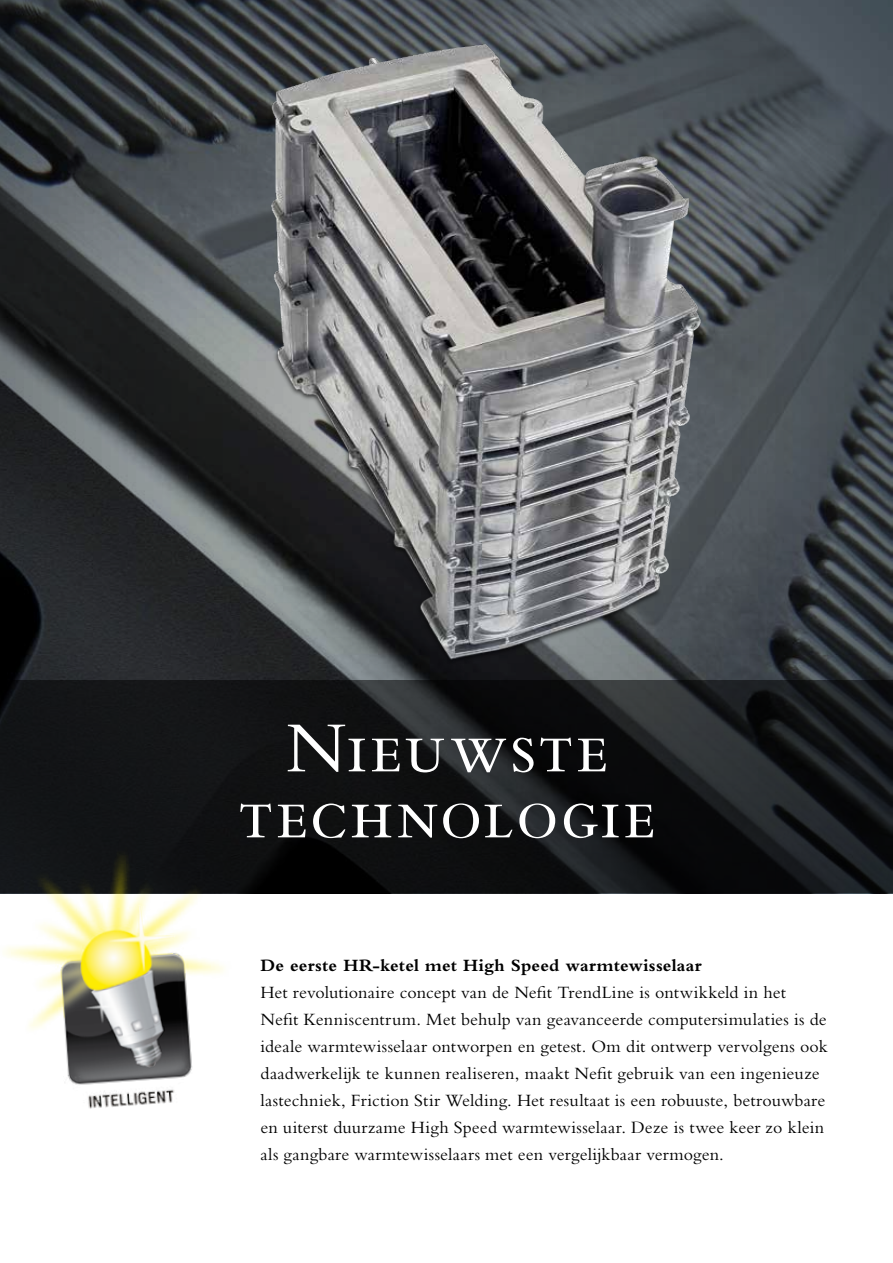
<style>
.page{position:relative;width:893px;height:1263px;background:#fff}
.page>*{position:absolute;margin:0;border:0;box-sizing:border-box;transform-origin:0 0}
.t1{font:75px/66px "Bembo SC";letter-spacing:.025em;color:#fff;text-align:center}
.t2{font:18px/27px "Bembo";letter-spacing:.005em;color:#000}
.t3{font:700 18px "Bembo";letter-spacing:.01em;color:#000}
</style>
<div class="page">
<img style="left:0;top:0;width:892px;height:680px">
<hr style="left:892px;top:0;width:1px;height:680px;background:#000">
<img style="left:241px;top:22px;width:481px;height:656px">
<svg style="left:0;top:680px;width:893px;height:213px;background:#141517"></svg>
<img style="left:0;top:829px;width:278px;height:280px">
<h1 class="t1" style="left:238px;top:715px;width:418px">Nieuwste technologie</h1>
<p class="t3" style="left:260px;top:955px;width:443px">De eerste HR-ketel met High Speed warmtewisselaar</p>
<p class="t2" style="left:260px;top:978px;width:569px">Het revolutionaire concept van de Nefit TrendLine is ontwikkeld in het Nefit Kenniscentrum. Met behulp van geavanceerde computersimulaties is de ideale warmtewisselaar ontworpen en getest. Om dit ontwerp vervolgens ook daadwerkelijk te kunnen realiseren, maakt Nefit gebruik van een ingenieuze lastechniek, Friction Stir Welding. Het resultaat is een robuuste, betrouwbare en uiterst duurzame High Speed warmtewisselaar. Deze is twee keer zo klein als gangbare warmtewisselaars met een vergelijkbaar vermogen.</p>
</div>
